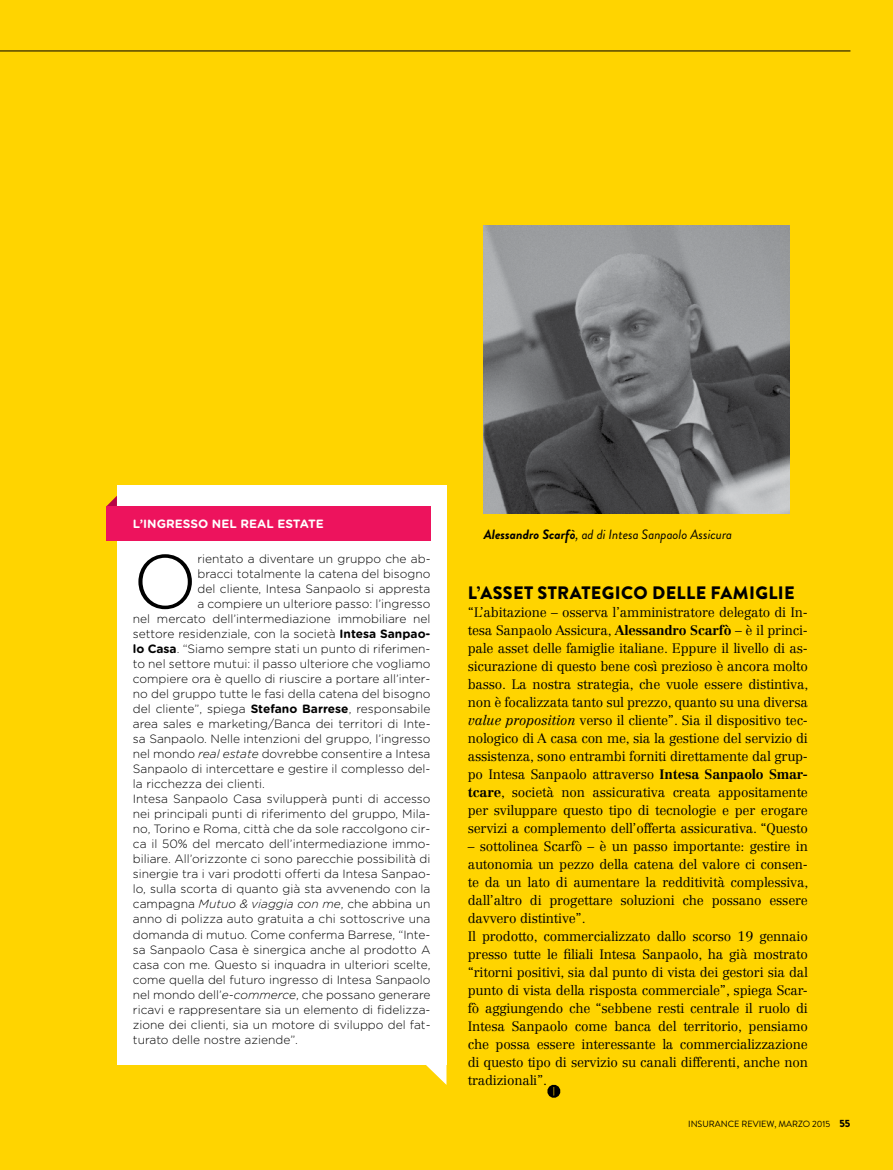
<style>
.page{position:relative;width:893px;height:1170px;background:#fff}
.page>*{position:absolute;margin:0;border:0;box-sizing:border-box;transform-origin:0 0}
.t1{font:300 75.9px "Gotham Rounded";color:#000}
.t2{font:900 18px "Brandon Grotesque";letter-spacing:.02em;color:#000}
.t3{font:300 13.5px/18px "Centennial LT Std";letter-spacing:-.015em;color:#000;text-align:justify}
.t4{font:italic 13.5px "Brandon Grotesque";color:#000}
.t5{font:300 12px "Gotham Rounded";color:#000}
.t6{font:700 12px "Gotham Rounded";color:#fff}
.t7{font:9px "Brandon Grotesque";color:#000}
.s1{font-weight:700}
.s2{font-style:italic}
.s3{font-weight:900;font-size:10.5px}
</style>
<div class="page">
<div style="left:0;top:0;width:893px;height:1169px;background:#ffd400"></div>
<hr style="left:0;top:51px;width:850px;height:1px;background:#000">
<svg style="left:107px;top:496px;width:10px;height:10px"></svg>
<div style="left:117px;top:485px;width:329px;height:579px;background:#fff"></div>
<div style="left:106px;top:506px;width:325px;height:34px;background:#ed135d"></div>
<svg style="left:412px;top:1064px;width:34px;height:20px"></svg>
<img style="left:484px;top:225px;width:306px;height:288px">
<svg style="left:547px;top:1084px;width:13px;height:13px"></svg>
<p class="t6" style="left:133px;top:515px;width:193px">L’INGRESSO NEL REAL ESTATE</p>
<h1 class="t1" style="left:133px;top:530px;width:66px">O</h1>
<p class="t5" style="left:197px;top:551px;width:235px">rientato a diventare un gruppo che ab-</p>
<p class="t5" style="left:197px;top:566px;width:235px">bracci totalmente la catena del bisogno</p>
<p class="t5" style="left:197px;top:581px;width:235px">del cliente, Intesa Sanpaolo si appresta</p>
<p class="t5" style="left:197px;top:596px;width:235px">a compiere un ulteriore passo: l’ingresso</p>
<p class="t5" style="left:133px;top:611px;width:299px">nel mercato dell’intermediazione immobiliare nel</p>
<p class="t5" style="left:133px;top:626px;width:299px">settore residenziale, con la società <span class="s1">Intesa Sanpao-</span></p>
<p class="t5" style="left:133px;top:641px;width:299px"><span class="s1">lo Casa</span>. “Siamo sempre stati un punto di riferimen-</p>
<p class="t5" style="left:133px;top:656px;width:299px">to nel settore mutui: il passo ulteriore che vogliamo</p>
<p class="t5" style="left:133px;top:671px;width:299px">compiere ora è quello di riuscire a portare all’inter-</p>
<p class="t5" style="left:133px;top:686px;width:299px">no del gruppo tutte le fasi della catena del bisogno</p>
<p class="t5" style="left:133px;top:701px;width:299px">del cliente”, spiega <span class="s1">Stefano Barrese</span>, responsabile</p>
<p class="t5" style="left:133px;top:716px;width:299px">area sales e marketing/Banca dei territori di Inte-</p>
<p class="t5" style="left:133px;top:731px;width:299px">sa Sanpaolo. Nelle intenzioni del gruppo, l’ingresso</p>
<p class="t5" style="left:133px;top:746px;width:299px">nel mondo <span class="s2">real estate</span> dovrebbe consentire a Intesa</p>
<p class="t5" style="left:133px;top:761px;width:299px">Sanpaolo di intercettare e gestire il complesso del-</p>
<p class="t5" style="left:133px;top:776px;width:134px">la ricchezza dei clienti.</p>
<p class="t5" style="left:133px;top:791px;width:299px">Intesa Sanpaolo Casa svilupperà punti di accesso</p>
<p class="t5" style="left:133px;top:806px;width:299px">nei principali punti di riferimento del gruppo, Mila-</p>
<p class="t5" style="left:133px;top:821px;width:299px">no, Torino e Roma, città che da sole raccolgono cir-</p>
<p class="t5" style="left:133px;top:836px;width:299px">ca il 50% del mercato dell’intermediazione immo-</p>
<p class="t5" style="left:133px;top:851px;width:299px">biliare. All’orizzonte ci sono parecchie possibilità di</p>
<p class="t5" style="left:133px;top:866px;width:299px">sinergie tra i vari prodotti offerti da Intesa Sanpao-</p>
<p class="t5" style="left:133px;top:881px;width:299px">lo, sulla scorta di quanto già sta avvenendo con la</p>
<p class="t5" style="left:133px;top:896px;width:299px">campagna <span class="s2">Mutuo &amp; viaggia con me</span>, che abbina un</p>
<p class="t5" style="left:133px;top:911px;width:299px">anno di polizza auto gratuita a chi sottoscrive una</p>
<p class="t5" style="left:133px;top:926px;width:299px">domanda di mutuo. Come conferma Barrese, “Inte-</p>
<p class="t5" style="left:133px;top:941px;width:299px">sa Sanpaolo Casa è sinergica anche al prodotto A</p>
<p class="t5" style="left:133px;top:956px;width:299px">casa con me. Questo si inquadra in ulteriori scelte,</p>
<p class="t5" style="left:133px;top:971px;width:299px">come quella del futuro ingresso di Intesa Sanpaolo</p>
<p class="t5" style="left:133px;top:986px;width:299px">nel mondo dell’<span class="s2">e-commerce</span>, che possano generare</p>
<p class="t5" style="left:133px;top:1001px;width:299px">ricavi e rappresentare sia un elemento di fidelizza-</p>
<p class="t5" style="left:133px;top:1016px;width:299px">zione dei clienti, sia un motore di sviluppo del fat-</p>
<p class="t5" style="left:133px;top:1031px;width:167px">turato delle nostre aziende”.</p>
<p class="t4" style="left:484px;top:525px;width:250px"><span class="s1">Alessandro Scarfò</span>, ad di Intesa Sanpaolo Assicura</p>
<h2 class="t2" style="left:468px;top:579px;width:328px">L’ASSET STRATEGICO DELLE FAMIGLIE</h2>
<p class="t3" style="left:468px;top:603px;width:342px">“L’abitazione – osserva l’amministratore delegato di In&shy;tesa Sanpaolo Assicura, <span class="s1">Alessandro Scarfò</span> – è il princi&shy;pale asset delle famiglie italiane. Eppure il livello di as&shy;sicurazione di questo bene così prezioso è ancora molto basso. La nostra strategia, che vuole essere distintiva, non è focalizzata tanto sul prezzo, quanto su una diversa <span class="s2">value proposition</span> verso il cliente”. Sia il dispositivo tec&shy;nologico di A casa con me, sia la gestione del servizio di assistenza, sono entrambi forniti direttamente dal grup&shy;po Intesa Sanpaolo attraverso <span class="s1">Intesa Sanpaolo Smar&shy;tcare</span>, società non assicurativa creata appositamente per sviluppare questo tipo di tecnologie e per erogare servizi a complemento dell’offerta assicurativa. “Questo</p>
<p class="t3" style="left:468px;top:836px;width:342px;text-align:left">– sottolinea Scarfò – è un passo importante: gestire in autonomia un pezzo della catena del valore ci consen&shy;te da un lato di aumentare la redditività complessiva, dall’altro di progettare soluzioni che possano essere davvero distintive”.<br>Il prodotto, commercializzato dallo scorso 19 gennaio presso tutte le filiali Intesa Sanpaolo, ha già mostrato “ritorni positivi, sia dal punto di vista dei gestori sia dal punto di vista della risposta commerciale”, spiega Scar&shy;fò aggiungendo che “sebbene resti centrale il ruolo di Intesa Sanpaolo come banca del territorio, pensiamo che possa essere interessante la commercializzazione di questo tipo di servizio su canali differenti, anche non tradizionali”.</p>
<p class="t7" style="left:688px;top:1117px;width:164px">INSURANCE REVIEW, MARZO 2015 <span class="s3">55</span></p>
</div>
